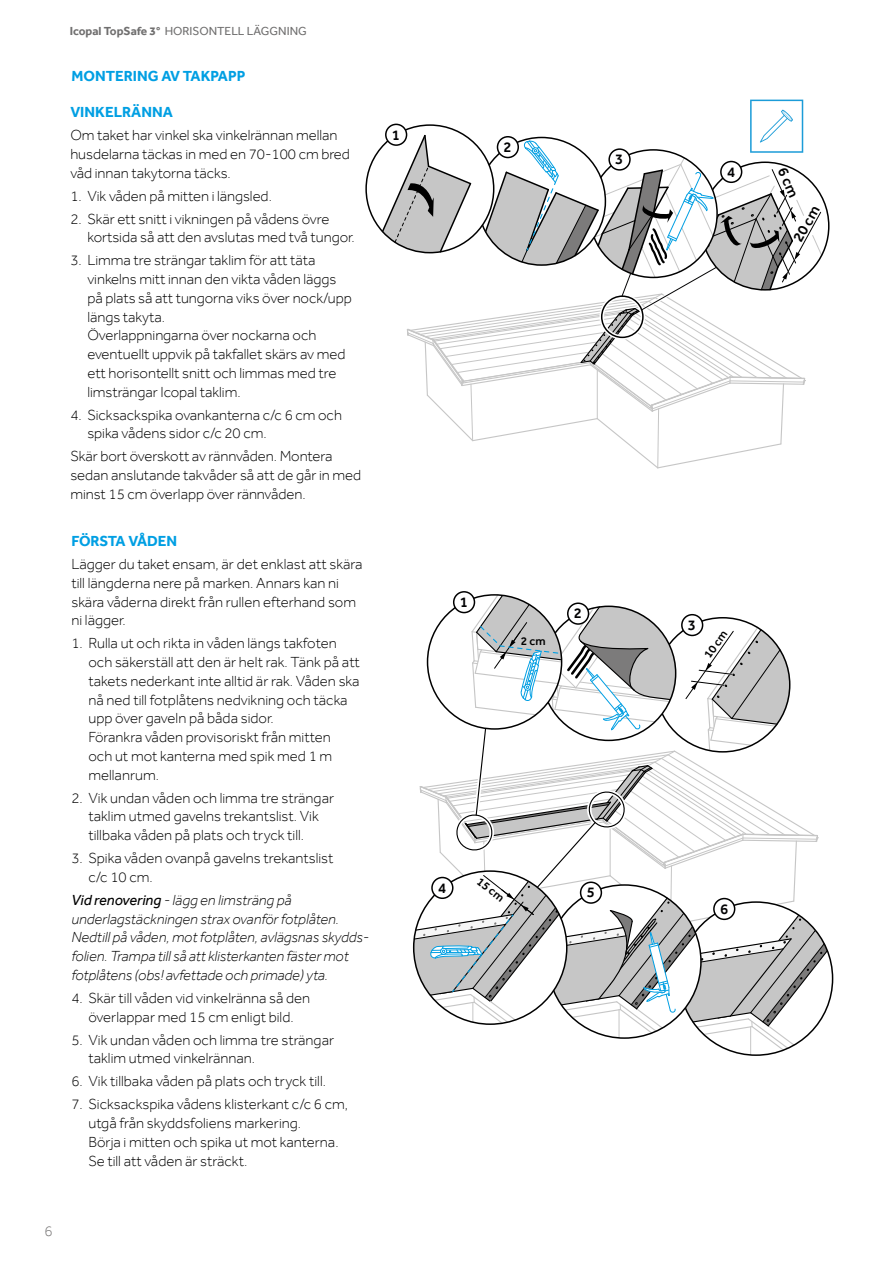
<style>
.page{position:relative;width:893px;height:1263px;background:#fff}
.page>*{position:absolute;margin:0;border:0;box-sizing:border-box;transform-origin:0 0}
.t1{font:300 15px/18.8px "Effra";letter-spacing:-.005em;color:#000}
.t2{font:italic 300 15px/18.8px "Effra";color:#000}
.t3{font:700 15px "Effra";color:#009fe3}
.t4{font:500 15px "Effra";color:#020203}
.t5{font:500 15px "Effra";color:#000}
.t6{font:300 15px "Effra";color:#716f6f}
.t7{font:12px "Effra";color:#706f6f}
.t8{font:500 12px "Effra";color:#000}
.s1{font-weight:700}
.s2{font-weight:400}
.s3{color:#fff}
</style>
<div class="page">
<div style="left:453px;top:591px;width:22px;height:22px;border:2px solid #000;border-radius:50%"></div>
<svg style="left:413px;top:593px;width:416px;height:462px"></svg>
<svg style="left:365px;top:100px;width:465px;height:369px"></svg>
<p class="t7" style="left:70px;top:24px;width:239px"><span class="s1">Icopal TopSafe 3°</span> HORISONTELL LÄGGNING</p>
<p class="t3" style="left:71px;top:67px;width:175px">MONTERING AV TAKPAPP</p>
<p class="t3" style="left:70px;top:103px;width:104px">VINKELRÄNNA</p>
<p class="t1" style="left:70px;top:125px;width:281px">Om taket har vinkel ska vinkelrännan mellan husdelarna täckas in med en 70-100 cm bred våd innan takytorna täcks.</p>
<p class="t1" style="left:70px;top:186px;width:203px">1. Vik våden på mitten i längsled.</p>
<p class="t1" style="left:87px;top:209px;width:269px;text-indent:-17px">2. Skär ett snitt i vikningen på vådens övre kortsida så att den avslutas med två tungor.</p>
<p class="t1" style="left:87px;top:251px;width:266px;text-indent:-17px">3. Limma tre strängar taklim för att täta vinkelns mitt innan den vikta våden läggs på plats så att tungorna viks över nock/upp längs takyta.<br>Överlappningarna över nockarna och eventuellt uppvik på takfallet skärs av med ett horisontellt snitt och limmas med tre limsträngar Icopal taklim.</p>
<p class="t1" style="left:87px;top:405px;width:256px;text-indent:-17px">4. Sicksackspika ovankanterna c/c 6 cm och spika vådens sidor c/c 20 cm.</p>
<p class="t1" style="left:70px;top:447px;width:292px">Skär bort överskott av rännvåden. Montera sedan anslutande takvåder så att de går in med minst 15 cm överlapp över rännvåden.</p>
<p class="t3" style="left:71px;top:532px;width:107px">FÖRSTA VÅDEN</p>
<p class="t1" style="left:71px;top:554px;width:292px">Lägger du taket ensam, är det enklast att skära till längderna nere på marken. Annars kan ni skära våderna direkt från rullen efterhand som ni lägger.</p>
<p class="t1" style="left:88px;top:634px;width:273px;text-indent:-17px">1. Rulla ut och rikta in våden längs takfoten och säkerställ att den är helt rak. Tänk på att takets nederkant inte alltid är rak. Våden ska nå ned till fotplåtens nedvikning och täcka upp över gaveln på båda sidor.<br>Förankra våden provisoriskt från mitten<br>och ut mot kanterna med spik med 1 m mellanrum.</p>
<p class="t1" style="left:88px;top:788px;width:247px;text-indent:-17px">2. Vik undan våden och limma tre strängar taklim utmed gavelns trekantslist. Vik tillbaka våden på plats och tryck till.</p>
<p class="t1" style="left:88px;top:848px;width:247px;text-indent:-17px">3. Spika våden ovanpå gavelns trekantslist c/c 10 cm.</p>
<p class="t2" style="left:71px;top:890px;width:299px"><span class="s2">Vid renovering</span> - lägg en limsträng på underlagstäckningen strax ovanför fotplåten.<br>Nedtill på våden, mot fotplåten, avlägsnas skydds&shy;folien. Trampa till så att klisterkanten fäster mot fotplåtens (obs! avfettade och primade) yta.</p>
<p class="t1" style="left:71px;top:988px;width:240px;text-align:center">4. Skär till våden vid vinkelränna så den överlappar med 15 cm enligt bild.</p>
<p class="t1" style="left:88px;top:1030px;width:247px;text-indent:-17px">5. Vik undan våden och limma tre strängar taklim utmed vinkelrännan.</p>
<p class="t1" style="left:71px;top:1072px;width:256px">6. Vik tillbaka våden på plats och tryck till.</p>
<p class="t1" style="left:88px;top:1095px;width:261px;text-indent:-17px">7. Sicksackspika vådens klisterkant c/c 6 cm, utgå från skyddsfoliens markering.<br>Börja i mitten och spika ut mot kanterna.<br>Se till att våden är sträckt.</p>
<p class="t6" style="left:44px;top:1222px;width:13px">6<span class="s3">.</span></p>
<p class="t4" style="left:392px;top:126px;width:10px">1</p>
<p class="t4" style="left:504px;top:138px;width:10px">2</p>
<p class="t4" style="left:615px;top:150px;width:10px">3</p>
<p class="t4" style="left:460px;top:593px;width:10px">1</p>
<p class="t8" style="left:521px;top:633px;width:26px">2 cm</p>
<p class="t4" style="left:574px;top:604px;width:10px">2</p>
<p class="t4" style="left:438px;top:879px;width:10px">4</p>
<p class="t8" style="left:483px;top:874px;width:33px;rotate:38deg">15 cm</p>
<p class="t4" style="left:587px;top:883px;width:10px">5</p>
<p class="t4" style="left:727px;top:163px;width:10px">4</p>
<p class="t5" style="left:789px;top:237px;width:41px;rotate:-61deg">20 cm</p>
<p class="t4" style="left:688px;top:616px;width:10px">3</p>
<p class="t8" style="left:701px;top:653px;width:33px;rotate:-55deg">10 cm</p>
<p class="t4" style="left:720px;top:900px;width:10px">6</p>
</div>
